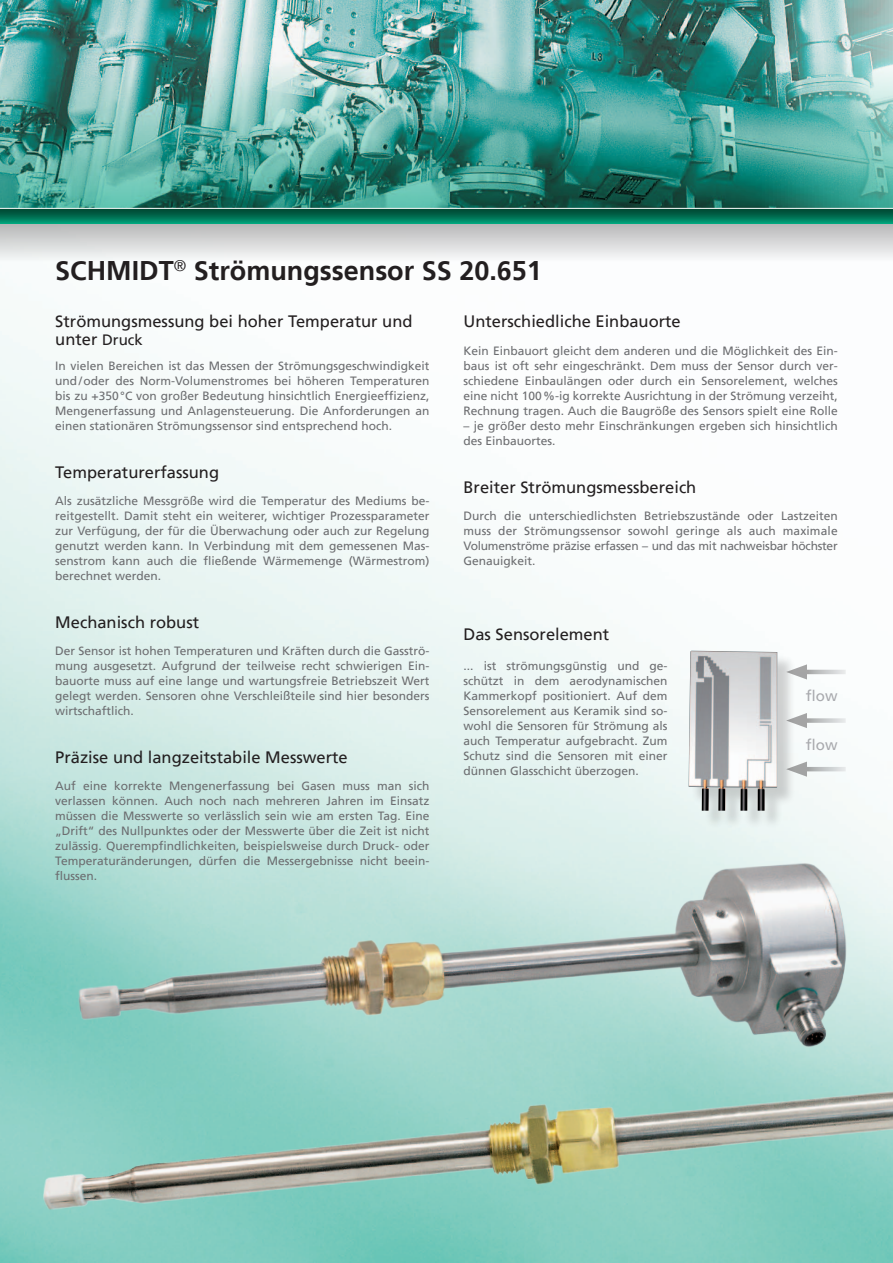
<style>
.page{position:relative;width:893px;height:1263px;background:#fff}
.page>*{position:absolute;margin:0;border:0;box-sizing:border-box;transform-origin:0 0}
.t1{font:700 27px "Frutiger LT";color:#231f20}
.t2{font:16.5px/18px "Frutiger LT";color:#231f20}
.t3{font:15px "Frutiger LT";color:#a8a9ad}
.t4{font:12px/15px "Frutiger LT";color:#6c6d70;text-align:justify}
.s1{font-size:15px}
</style>
<div class="page">
<img style="left:0;top:331px;width:893px;height:932px">
<img style="left:0;top:0;width:893px;height:60px">
<img style="left:0;top:60px;width:893px;height:148px">
<div style="left:0;top:222px;width:893px;height:40px;background:linear-gradient(to bottom,#b4b4b5,#f8fafa)"></div>
<svg style="left:0;top:209px;width:893px;height:14px;background:#006c50"></svg>
<img style="left:0;top:947px;width:893px;height:287px">
<img style="left:45px;top:821px;width:848px;height:287px">
<div style="left:691px;top:653px;width:105px;height:176px;background:#231f20;opacity:.2"></div>
<img style="left:688px;top:651px;width:89px;height:160px">
<svg style="left:807px;top:670px;width:39px;height:4px"></svg>
<svg style="left:786px;top:664px;width:21px;height:15px"></svg>
<svg style="left:807px;top:767px;width:39px;height:4px"></svg>
<svg style="left:786px;top:761px;width:21px;height:16px"></svg>
<svg style="left:807px;top:718px;width:39px;height:5px"></svg>
<svg style="left:786px;top:713px;width:21px;height:15px"></svg>
<h1 class="t1" style="left:55px;top:255px;width:488px">SCHMIDT<sup>®</sup> Strömungssensor SS 20.651</h1>
<h2 class="t2" style="left:55px;top:312px;width:359px">Strömungsmessung bei hoher Temperatur und unter <span class="s1">Druck</span></h2>
<p class="t4" style="left:55px;top:359px;width:376px">In vielen Bereichen ist das Messen der Strömungsgeschwindigkeit und/oder des Norm-Volumenstromes bei höheren Temperaturen bis zu +350°C von großer Bedeutung hinsichtlich Energieeffizienz, Mengenerfassung und Anlagensteuerung. Die Anforderungen an einen stationären Strömungssensor sind entsprechend hoch.</p>
<h2 class="t2" style="left:55px;top:464px;width:165px">Temperaturerfassung</h2>
<p class="t4" style="left:55px;top:494px;width:376px">Als zusätzliche Messgröße wird die Temperatur des Mediums be&shy;reitgestellt. Damit steht ein weiterer, wichtiger Prozessparameter zur Verfügung, der für die Überwachung oder auch zur Regelung genutzt werden kann. In Verbindung mit dem gemessenen Mas&shy;senstrom kann auch die fließende Wärmemenge (Wärmestrom) berechnet werden.</p>
<h2 class="t2" style="left:55px;top:614px;width:145px">Mechanisch robust</h2>
<p class="t4" style="left:55px;top:644px;width:376px">Der Sensor ist hohen Temperaturen und Kräften durch die Gasströ&shy;mung ausgesetzt. Aufgrund der teilweise recht schwierigen Ein&shy;bauorte muss auf eine lange und wartungsfreie Betriebszeit Wert gelegt werden. Sensoren ohne Verschleißteile sind hier besonders wirtschaftlich.</p>
<h2 class="t2" style="left:55px;top:749px;width:294px">Präzise und langzeitstabile Messwerte</h2>
<p class="t4" style="left:55px;top:779px;width:376px">Auf eine korrekte Mengenerfassung bei Gasen muss man sich verlassen können. Auch noch nach mehreren Jahren im Einsatz müssen die Messwerte so verlässlich sein wie am ersten Tag. Eine „Drift“ des Nullpunktes oder der Messwerte über die Zeit ist nicht zulässig. Querempfindlichkeiten, beispielsweise durch Druck- oder Temperaturänderungen, dürfen die Messergebnisse nicht beein&shy;flussen.</p>
<h2 class="t2" style="left:463px;top:312px;width:219px">Unterschiedliche Einbauorte</h2>
<p class="t4" style="left:463px;top:344px;width:376px">Kein Einbauort gleicht dem anderen und die Möglichkeit des Ein&shy;baus ist oft sehr eingeschränkt. Dem muss der Sensor durch ver&shy;schiedene Einbaulängen oder durch ein Sensorelement, welches eine nicht 100%-ig korrekte Ausrichtung in der Strömung verzeiht, Rechnung tragen. Auch die Baugröße des Sensors spielt eine Rolle</p>
<p class="t4" style="left:463px;top:419px;width:376px">– je größer desto mehr Einschränkungen ergeben sich hinsichtlich des Einbauortes.</p>
<h2 class="t2" style="left:463px;top:479px;width:234px">Breiter Strömungsmessbereich</h2>
<p class="t4" style="left:463px;top:509px;width:376px">Durch die unterschiedlichsten Betriebszustände oder Lastzeiten muss der Strömungssensor sowohl geringe als auch maximale Volumenströme präzise erfassen – und das mit nachweisbar höchster Genauigkeit.</p>
<h2 class="t2" style="left:463px;top:626px;width:147px">Das Sensorelement</h2>
<p class="t4" style="left:463px;top:659px;width:206px">... ist strömungsgünstig und ge&shy;schützt in dem aerodynamischen Kammerkopf positioniert. Auf dem Sensorelement aus Keramik sind so&shy;wohl die Sensoren für Strömung als auch Temperatur aufgebracht. Zum Schutz sind die Sensoren mit einer dünnen Glasschicht überzogen.</p>
<p class="t3" style="left:806px;top:687px;width:33px">flow</p>
<p class="t3" style="left:806px;top:736px;width:33px">flow</p>
</div>
